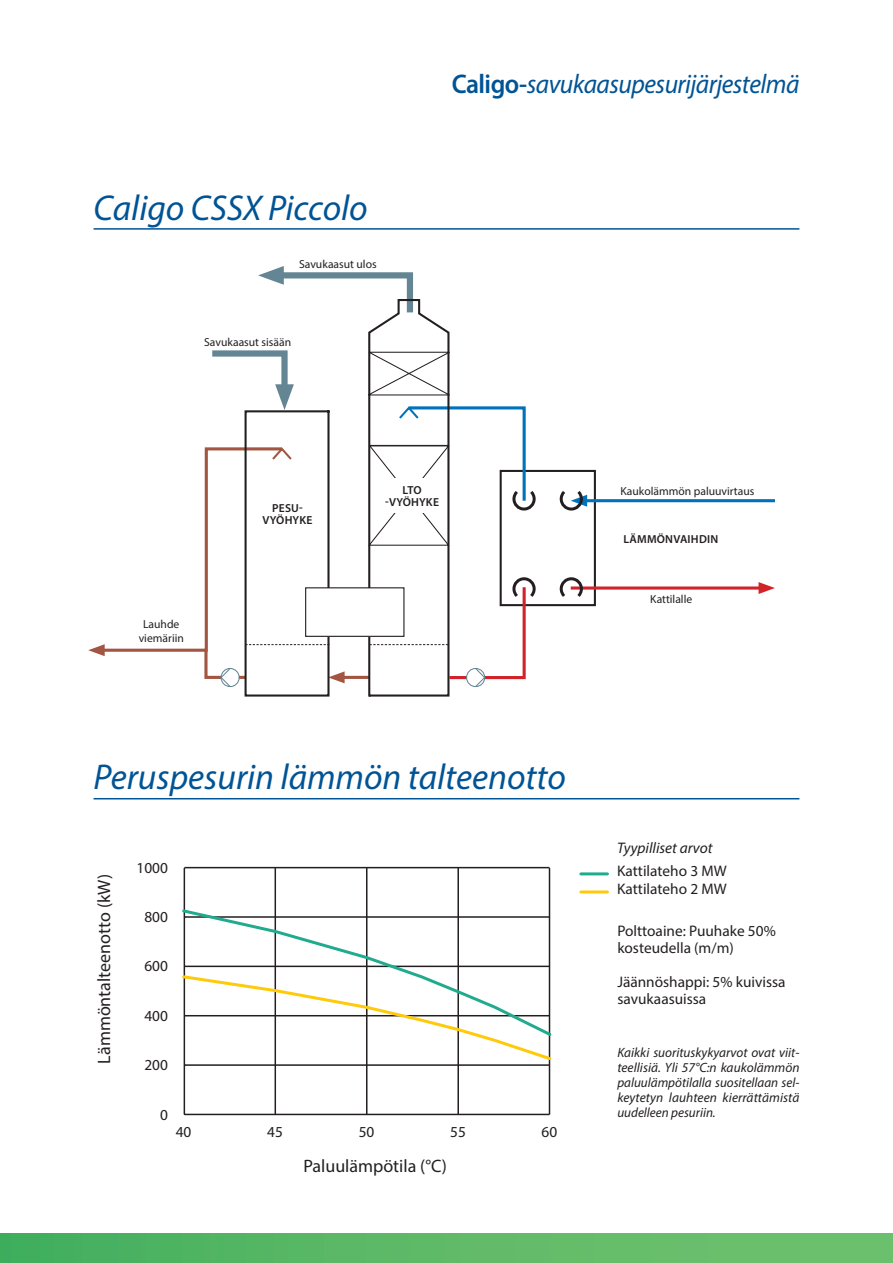
<style>
.page{position:relative;width:893px;height:1263px;background:#fff}
.page>*{position:absolute;margin:0;border:0;box-sizing:border-box;transform-origin:0 0}
._40fi_caption_title{font:italic 36px "Myriad Pro";color:#005495}
.t1{font:italic 27px "Myriad Pro";letter-spacing:-.02em;color:#005495;scale:.95 1}
._67en_on_pict{font:18px "Myriad Pro";color:#231f20}
._67en_on_pict-2{font:15.3px/16.8px "Myriad Pro";color:#231f20}
._67en_on_pict-3{font:italic 15.3px "Myriad Pro";color:#231f20}
._23fi_body_small_ita{font:italic 13.5px/15px "Myriad Pro";letter-spacing:.005em;color:#231f20;text-align:justify}
._65fi_on_pict{font:11.7px/14px "Myriad Pro";color:#231f20;text-align:center}
.t2{font:600 11.7px/11.7px "Myriad Pro";letter-spacing:.02em;color:#231f20;text-align:center}
.s1{font-weight:600;font-style:normal}
</style>
<div class="page">
<div style="left:500px;top:470px;width:96px;height:136px;border:2px solid #231f20"></div>
<hr style="left:581px;top:499px;width:194px;height:3px;background:#0072bc">
<svg style="left:584px;top:586px;width:174px;height:4px"></svg>
<svg style="left:758px;top:582px;width:17px;height:12px"></svg>
<svg style="left:559px;top:577px;width:25px;height:20px"></svg>
<svg style="left:88px;top:266px;width:449px;height:431px"></svg>
<svg style="left:559px;top:491px;width:28px;height:20px"></svg>
<hr style="left:581px;top:872px;width:26px;height:3px;background:#20ab8f">
<hr style="left:581px;top:890px;width:26px;height:3px;background:#feca0a">
<hr style="left:275px;top:868px;width:1px;height:246px;background:#231f20">
<hr style="left:366px;top:868px;width:1px;height:246px;background:#231f20">
<hr style="left:457px;top:868px;width:2px;height:246px;background:#231f20">
<hr style="left:549px;top:868px;width:1px;height:246px;background:#231f20">
<hr style="left:184px;top:868px;width:1px;height:246px;background:#231f20">
<hr style="left:184px;top:1114px;width:365px;height:1px;background:#231f20">
<hr style="left:184px;top:1064px;width:365px;height:2px;background:#231f20">
<hr style="left:184px;top:867px;width:365px;height:1px;background:#231f20">
<svg style="left:182px;top:907px;width:369px;height:66px"></svg>
<svg style="left:182px;top:973px;width:370px;height:89px"></svg>
<div style="left:0;top:1233px;width:893px;height:30px;background:linear-gradient(to right,#45b05f,#72c36f)"></div>
<hr style="left:94px;top:228px;width:705px;height:2px;background:#005495">
<div style="left:381px;top:478px;width:62px;height:34px;background:#fff"></div>
<hr style="left:94px;top:798px;width:705px;height:1px;background:#005495">
<p class="_40fi_caption_title" style="left:94px;top:185px;width:276px">Caligo CSSX Piccolo</p>
<p class="_65fi_on_pict" style="left:299px;top:257px;width:79px">Savukaasut ulos</p>
<p class="_65fi_on_pict" style="left:204px;top:335px;width:89px">Savukaasut sisään</p>
<h2 class="t1" style="left:452px;top:67px;width:368px"><span class="s1">Caligo-</span>savukaasupesurijärjestelmä</h2>
<p class="_65fi_on_pict" style="left:139px;top:617px;width:47px">Lauhde viemäriin</p>
<p class="t2" style="left:263px;top:502px;width:51px">PESU-<br>VYÖHYKE</p>
<p class="t2" style="left:403px;top:484px;width:21px">LTO</p>
<p class="t2" style="left:385px;top:495px;width:55px">-VYÖHYKE</p>
<p class="_65fi_on_pict" style="left:620px;top:484px;width:135px">Kaukolämmön paluuvirtaus</p>
<p class="t2" style="left:623px;top:533px;width:96px">LÄMMÖNVAIHDIN</p>
<p class="_65fi_on_pict" style="left:650px;top:591px;width:44px">Kattilalle</p>
<p class="_40fi_caption_title" style="left:94px;top:755px;width:474px">Peruspesurin lämmön talteenotto</p>
<p class="_67en_on_pict" style="left:93px;top:1063px;width:192px;rotate:-90deg">Lämmöntalteenotto (kW)</p>
<p class="_67en_on_pict-2" style="left:137px;top:859px;width:33px">1000</p>
<p class="_67en_on_pict-2" style="left:144px;top:908px;width:25px">800</p>
<p class="_67en_on_pict-2" style="left:144px;top:958px;width:25px">600</p>
<p class="_67en_on_pict-2" style="left:144px;top:1007px;width:25px">400</p>
<p class="_67en_on_pict-2" style="left:144px;top:1056px;width:25px">200</p>
<p class="_67en_on_pict-2" style="left:160px;top:1106px;width:9px">0</p>
<p class="_67en_on_pict-2" style="left:176px;top:1123px;width:17px">40</p>
<p class="_67en_on_pict-2" style="left:267px;top:1123px;width:17px">45</p>
<p class="_67en_on_pict-2" style="left:359px;top:1123px;width:17px">50</p>
<p class="_67en_on_pict-2" style="left:450px;top:1123px;width:17px">55</p>
<p class="_67en_on_pict-2" style="left:542px;top:1123px;width:17px">60</p>
<p class="_67en_on_pict" style="left:303px;top:1155px;width:145px">Paluulämpötila (°C)</p>
<p class="_67en_on_pict-3" style="left:617px;top:839px;width:97px">Tyypilliset arvot</p>
<p class="_67en_on_pict-2" style="left:617px;top:862px;width:111px">Kattilateho 3 MW</p>
<p class="_67en_on_pict-2" style="left:617px;top:880px;width:111px">Kattilateho 2 MW</p>
<p class="_67en_on_pict-2" style="left:617px;top:922px;width:160px">Polttoaine: Puuhake 50% kosteudella (m/m)</p>
<p class="_67en_on_pict-2" style="left:617px;top:973px;width:170px">Jäännöshappi: 5% kuivissa savukaasuissa</p>
<p class="_23fi_body_small_ita" style="left:617px;top:1045px;width:184px">Kaikki suorituskykyarvot ovat viit&shy;teellisiä. Yli 57°C:n kaukolämmön paluulämpötilalla suositellaan sel&shy;keytetyn lauhteen kierrättämistä uudelleen pesuriin.</p>
</div>
